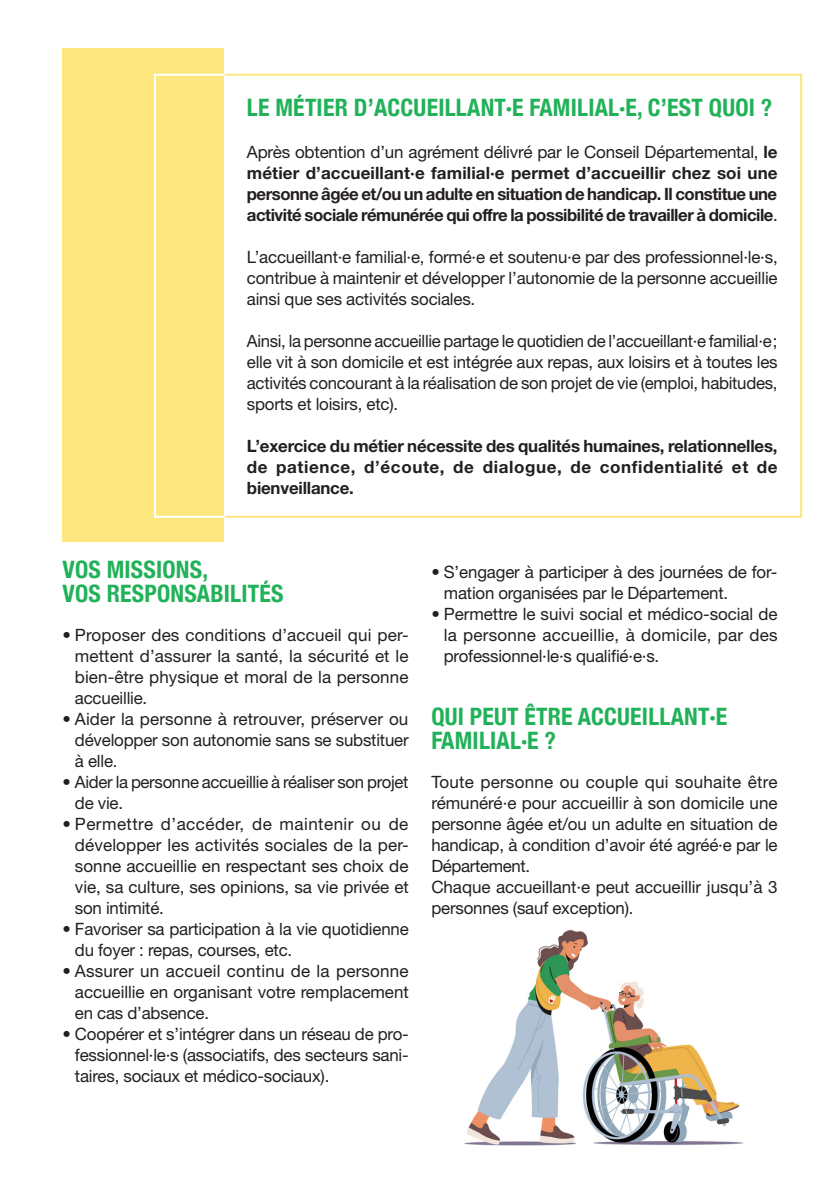
<style>
.page{position:relative;width:840px;height:1191px;background:#fff}
.page>*{position:absolute;margin:0;border:0;box-sizing:border-box;transform-origin:0 0}
.t1{font:700 condensed 24px/24px "Helvetica Neue";letter-spacing:.01em;color:#21b259}
.t2{font:17px/21px "Helvetica Neue LT Pro";letter-spacing:-.01em;color:#231f20;text-align:justify}
.t3{font:700 17px/21px "Helvetica Neue LT Pro";letter-spacing:-.02em;color:#231f20;text-align:justify}
.s1{font-weight:400}
</style>
<div class="page">
<div style="left:62px;top:48px;width:162px;height:493px;background:#fce67d"></div>
<div style="left:154px;top:74px;width:72px;height:444px;border:2px solid #fff"></div>
<img style="left:464px;top:929px;width:279px;height:217px">
<h1 class="t1" style="left:247px;top:94px;width:526px">LE MÉTIER D’ACCUEILLANT·E FAMILIAL·E, C’EST QUOI ?</h1>
<p class="t3" style="left:247px;top:141px;width:532px"><span class="s1">Après obtention d’un agrément délivré par le Conseil Départemental,</span> le métier d’accueillant·e familial·e permet d’accueillir chez soi une personne âgée et/ou un adulte en situation de handicap. Il constitue une activité sociale rémunérée qui offre la possibilité de travailler à domicile<span class="s1">.</span></p>
<p class="t2" style="left:247px;top:246px;width:532px">L’accueillant·e familial·e, formé·e et soutenu·e par des professionnel·le·s, contribue à maintenir et développer l’autonomie de la personne accueillie ainsi que ses activités sociales.</p>
<p class="t2" style="left:247px;top:330px;width:532px">Ainsi, la personne accueillie partage le quotidien de l’accueillant·e familial·e; elle vit à son domicile et est intégrée aux repas, aux loisirs et à toutes les activités concourant à la réalisation de son projet de vie (emploi, habitudes, sports et loisirs, etc).</p>
<p class="t3" style="left:247px;top:435px;width:532px">L’exercice du métier nécessite des qualités humaines, relationnelles, de patience, d’écoute, de dialogue, de confidentialité et de bienveillance.</p>
<h1 class="t1" style="left:62px;top:556px;width:222px">VOS MISSIONS,<br>VOS RESPONSABILITÉS</h1>
<p class="t2" style="left:75px;top:624px;width:335px;text-indent:-12px">• Proposer des conditions d’accueil qui per&shy;mettent d’assurer la santé, la sécurité et le bien-être physique et moral de la personne accueillie.</p>
<p class="t2" style="left:75px;top:708px;width:335px;text-indent:-12px">• Aider la personne à retrouver, préserver ou développer son autonomie sans se substituer à elle.</p>
<p class="t2" style="left:75px;top:771px;width:335px;text-indent:-12px">• Aider la personne accueillie à réaliser son projet de vie.</p>
<p class="t2" style="left:75px;top:813px;width:335px;text-indent:-12px">• Permettre d’accéder, de maintenir ou de développer les activités sociales de la per&shy;sonne accueillie en respectant ses choix de vie, sa culture, ses opinions, sa vie privée et son intimité.</p>
<p class="t2" style="left:75px;top:918px;width:335px;text-indent:-12px">• Favoriser sa participation à la vie quotidienne du foyer : repas, courses, etc.</p>
<p class="t2" style="left:75px;top:960px;width:335px;text-indent:-12px">• Assurer un accueil continu de la personne accueillie en organisant votre remplacement en cas d’absence.</p>
<p class="t2" style="left:75px;top:1023px;width:335px;text-indent:-12px">• Coopérer et s’intégrer dans un réseau de pro&shy;fessionnel·le·s (associatifs, des secteurs sani&shy;taires, sociaux et médico-sociaux).</p>
<p class="t2" style="left:443px;top:561px;width:335px;text-indent:-12px">• S’engager à participer à des journées de for&shy;mation organisées par le Département.</p>
<p class="t2" style="left:443px;top:603px;width:335px;text-indent:-12px">• Permettre le suivi social et médico-social de la personne accueillie, à domicile, par des professionnel·le·s qualifié·e·s.</p>
<h1 class="t1" style="left:431px;top:703px;width:297px">QUI PEUT ÊTRE ACCUEILLANT·E<br>FAMILIAL·E ?</h1>
<p class="t2" style="left:431px;top:771px;width:348px;text-align:left">Toute personne ou couple qui souhaite être rémunéré·e pour accueillir à son domicile une personne âgée et/ou un adulte en situation de handicap, à condition d’avoir été agréé·e par le Département.<br>Chaque accueillant·e peut accueillir jusqu’à 3 personnes (sauf exception).</p>
</div>
